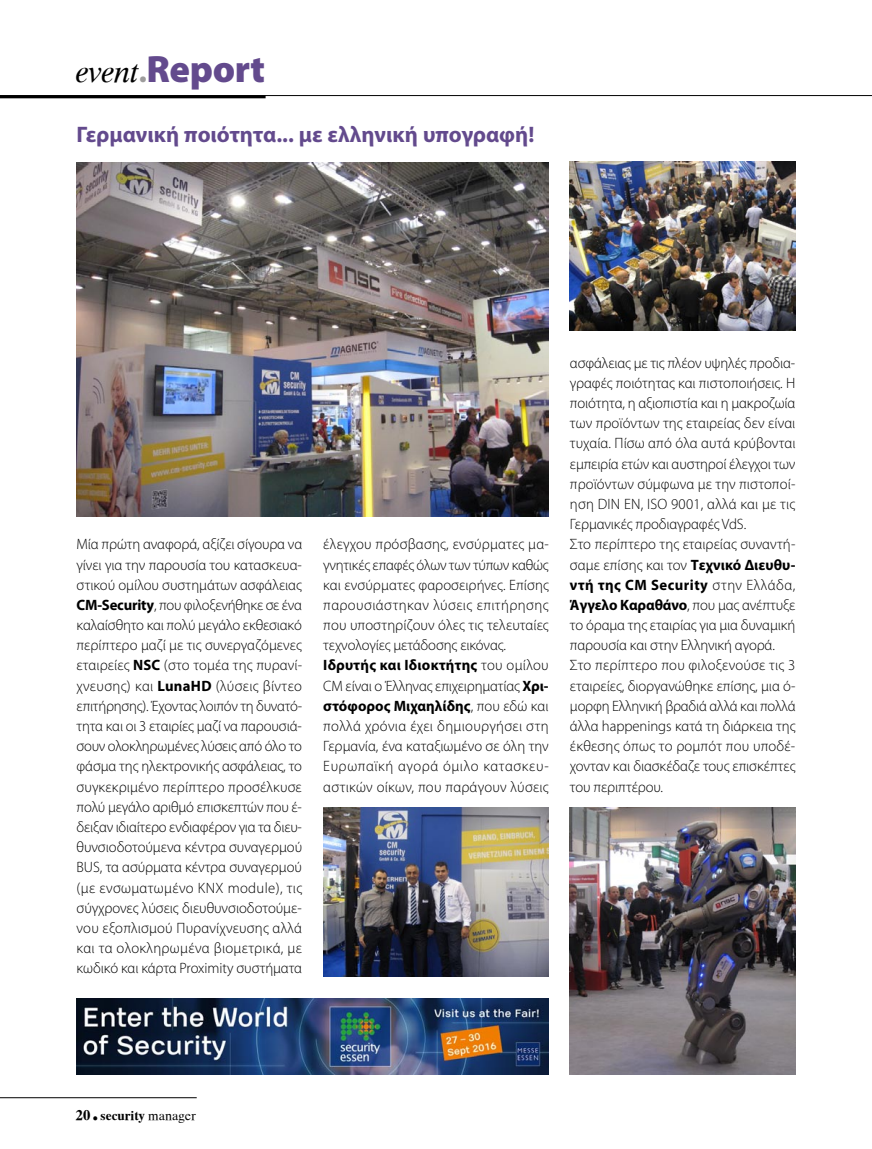
<style>
.page{position:relative;width:872px;height:1149px;background:#fff}
.page>*{position:absolute;margin:0;border:0;box-sizing:border-box;transform-origin:0 0}
.t1{font:900 38.1px "Myriad Pro";letter-spacing:-.01em;color:#634a8d}
.t2{font:700 22.5px "Myriad Pro";color:#634a8d}
.t3{font:300 15px/20.2px "Myriad Pro";color:#000}
.t4{font:13.5px "UB Times Bold";color:#000}
.s1{font-family:"UB Times Italic";font-weight:400;font-size:31.5px;color:#000}
.s2{font-size:28.2px;color:#9d9c9c}
.s3{font-weight:700}
.s4{font-size:15px}
.s5{font-size:24px}
.s6{font-family:"UB Times"}
</style>
<div class="page">
<img style="left:77px;top:998px;width:472px;height:76px">
<img style="left:77px;top:162px;width:472px;height:354px">
<img style="left:323px;top:807px;width:226px;height:169px">
<img style="left:570px;top:162px;width:225px;height:169px">
<img style="left:570px;top:807px;width:225px;height:267px">
<hr style="left:0;top:1097px;width:197px;height:1px;background:#000">
<hr style="left:0;top:95px;width:872px;height:1px;background:#000">
<hr style="left:0;top:95px;width:265px;height:3px;background:#000">
<h1 class="t1" style="left:77px;top:44px;width:190px"><span class="s1">event</span><span class="s2">.</span>Report</h1>
<h2 class="t2" style="left:77px;top:120px;width:459px">Γερμανική ποιότητα... με ελληνική υπογραφή!</h2>
<p class="t3" style="left:77px;top:534px;width:227px;text-align:justify">Μία πρώτη αναφορά, αξίζει σίγουρα να γίνει για την παρουσία του κατασκευα&shy;στικού ομίλου συστημάτων ασφάλειας <span class="s3">CM-Security</span>, που φιλοξενήθηκε σε ένα καλαίσθητο και πολύ μεγάλο εκθεσιακό περίπτερο μαζί με τις συνεργαζόμενες εταιρείες <span class="s3">NSC</span> (στο τομέα της πυρανί&shy;χνευσης) και <span class="s3">LunaHD</span> (λύσεις βίντεο επιτήρησης). Έχοντας λοιπόν τη δυνατό&shy;τητα και οι 3 εταιρίες μαζί να παρουσιά&shy;σουν ολοκληρωμένες λύσεις από όλο το φάσμα της ηλεκτρονικής ασφάλειας, το συγκεκριμένο περίπτερο προσέλκυσε πολύ μεγάλο αριθμό επισκεπτών που έ&shy;δειξαν ιδιαίτερο ενδιαφέρον για τα διευ&shy;θυνσιοδοτούμενα κέντρα συναγερμού BUS, τα ασύρματα κέντρα συναγερμού (με ενσωματωμένο KNX module), τις σύγχρονες λύσεις διευθυνσιοδοτούμε&shy;νου εξοπλισμού Πυρανίχνευσης αλλά και τα ολοκληρωμένα βιομετρικά, με κωδικό και κάρτα Proximity συστήματα</p>
<p class="t3" style="left:323px;top:534px;width:227px">έλεγχου πρόσβασης, ενσύρματες μα&shy;γνητικές επαφές όλων των τύπων καθώς και ενσύρματες φαροσειρήνες. Επίσης παρουσιάστηκαν λύσεις επιτήρησης που υποστηρίζουν όλες τις τελευταίες τεχνολογίες μετάδοσης εικόνας.<br><span class="s3">Ιδρυτής και Ιδιοκτήτης</span> του ομίλου CM είναι ο Έλληνας επιχειρηματίας <span class="s3">Χρι&shy;στόφορος Μιχαηλίδης</span>, που εδώ και πολλά χρόνια έχει δημιουργήσει στη Γερμανία, ένα καταξιωμένο σε όλη την Ευρωπαϊκή αγορά όμιλο κατασκευ&shy;αστικών οίκων, που παράγουν λύσεις</p>
<p class="t3" style="left:570px;top:352px;width:227px">ασφάλειας με τις πλέον υψηλές προδια&shy;γραφές ποιότητας και πιστοποιήσεις. Η ποιότητα, η αξιοπιστία και η μακροζωία των προϊόντων της εταιρείας δεν είναι τυχαία. Πίσω από όλα αυτά κρύβονται εμπειρία ετών και αυστηροί έλεγχοι των προϊόντων σύμφωνα με την πιστοποί&shy;ηση DIN EN, ISO 9001, αλλά και με τις Γερμανικές προδιαγραφές VdS.<br>Στο περίπτερο της εταιρείας συναντή&shy;σαμε επίσης και τον <span class="s3">Τεχνικό Διευθυ&shy;ντή της CM Security</span> στην Ελλάδα, <span class="s3">Άγγελο Καραθάνο</span>, που μας ανέπτυξε το όραμα της εταιρίας για μια δυναμική παρουσία και στην Ελληνική αγορά.<br>Στο περίπτερο που φιλοξενούσε τις 3 εταιρείες, διοργανώθηκε επίσης, μια ό&shy;μορφη Ελληνική βραδιά αλλά και πολλά άλλα happenings κατά τη διάρκεια της έκθεσης όπως το ρομπότ που υποδέ&shy;χονταν και διασκέδαζε τους επισκέπτες του περιπτέρου.</p>
<p class="t4" style="left:76px;top:1107px;width:122px"><span class="s4">20</span> <span class="s5">.</span> security <span class="s6">manager</span></p>
</div>
